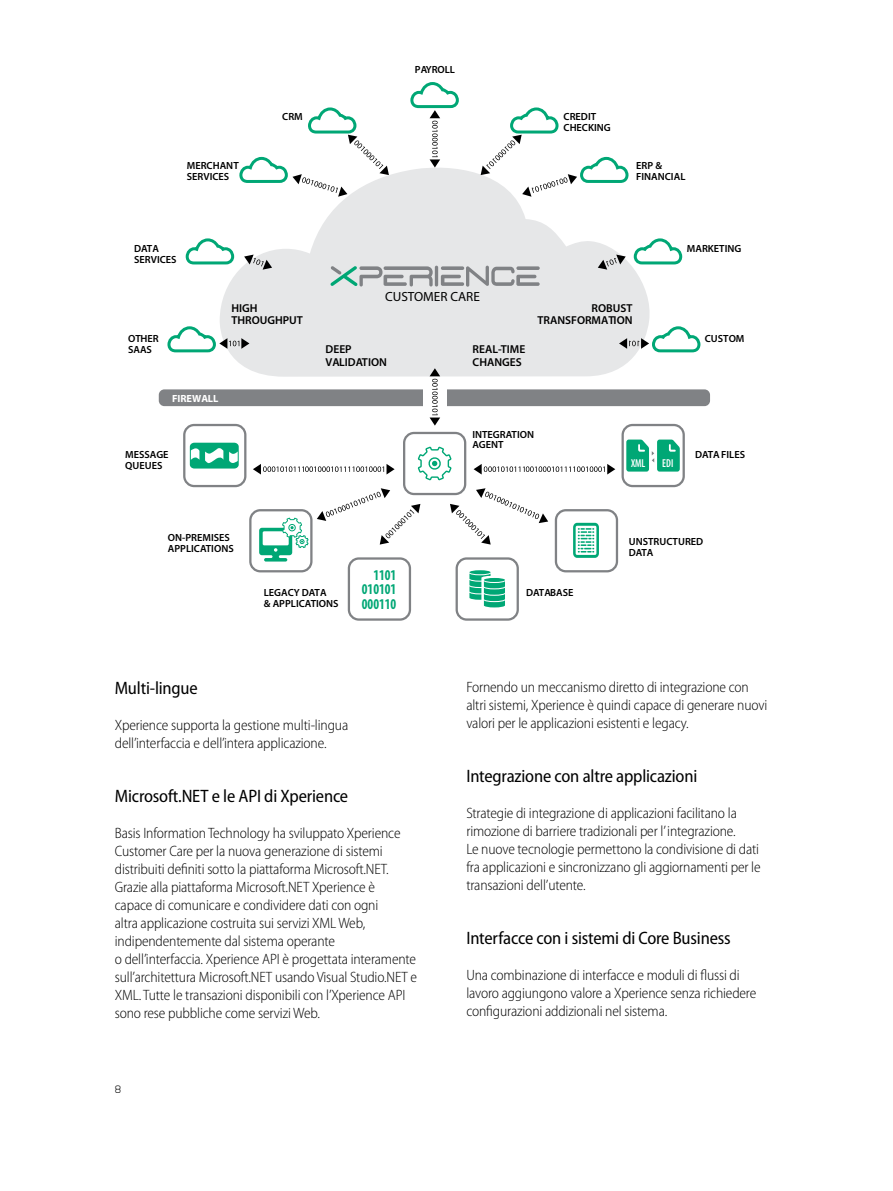
<style>
.page{position:relative;width:893px;height:1191px;background:#fff}
.page>*{position:absolute;margin:0;border:0;box-sizing:border-box;transform-origin:0 0}
.t1{font:semi-condensed 18px "Myriad Pro";letter-spacing:-.01em;color:#000}
.t2{font:300 semi-condensed 15px/18px "Myriad Pro";letter-spacing:-.01em;color:#000}
.t3{font:700 condensed 15px/14.4px "Myriad Pro";color:#00a775;text-align:justify;scale:.9 1}
.t4{font:13.35px "Myriad Pro";color:#000}
.t5{font:600 11.55px/12.5px "Myriad Pro";color:#000}
.t6{font:600 condensed 11.55px "Myriad Pro";color:#fff;scale:.9 1}
.t7{font:11.25px "Planer";color:#000}
.t8{font:600 10.35px/11.1px "Myriad Pro";color:#000}
.t9{font:700 10.35px "Myriad Pro";color:#fff}
</style>
<div class="page">
<svg style="left:231px;top:354px;width:405px;height:23px;background:#e8e9ea"></svg>
<svg style="left:167px;top:82px;width:534px;height:272px"></svg>
<div style="left:159px;top:389px;width:551px;height:17px;background:#808285;border-radius:6px"></div>
<svg style="left:219px;top:338px;width:30px;height:11px"></svg>
<svg style="left:244px;top:255px;width:28px;height:15px"></svg>
<svg style="left:430px;top:110px;width:10px;height:57px"></svg>
<svg style="left:292px;top:135px;width:97px;height:62px"></svg>
<svg style="left:619px;top:338px;width:30px;height:11px"></svg>
<svg style="left:598px;top:255px;width:28px;height:15px"></svg>
<svg style="left:481px;top:135px;width:96px;height:62px"></svg>
<div style="left:424px;top:383px;width:23px;height:28px;background:#fff"></div>
<div style="left:249px;top:509px;width:64px;height:63px;border:2px solid #808285;border-radius:10px"></div>
<div style="left:621px;top:424px;width:64px;height:63px;border:2px solid #808285;border-radius:10px"></div>
<div style="left:183px;top:424px;width:63px;height:63px;border:2px solid #808285;border-radius:10px"></div>
<div style="left:555px;top:509px;width:63px;height:63px;border:2px solid #808285;border-radius:10px"></div>
<div style="left:348px;top:557px;width:63px;height:63px;border:2px solid #808285;border-radius:10px"></div>
<div style="left:456px;top:557px;width:63px;height:63px;border:2px solid #808285;border-radius:10px"></div>
<svg style="left:474px;top:464px;width:141px;height:10px"></svg>
<svg style="left:253px;top:464px;width:142px;height:10px"></svg>
<svg style="left:317px;top:488px;width:103px;height:56px"></svg>
<svg style="left:450px;top:488px;width:98px;height:56px"></svg>
<div style="left:404px;top:433px;width:61px;height:61px;background:#fff;border-radius:10px"></div>
<div style="left:403px;top:432px;width:63px;height:63px;border:2px solid #808285;border-radius:10px"></div>
<svg style="left:417px;top:446px;width:35px;height:35px"></svg>
<svg style="left:259px;top:517px;width:50px;height:44px"></svg>
<svg style="left:626px;top:439px;width:54px;height:32px"></svg>
<svg style="left:469px;top:570px;width:22px;height:4px"></svg>
<svg style="left:469px;top:573px;width:36px;height:34px"></svg>
<svg style="left:573px;top:523px;width:26px;height:35px"></svg>
<svg style="left:190px;top:443px;width:49px;height:25px"></svg>
<svg style="left:430px;top:368px;width:10px;height:57px"></svg>
<svg style="left:330px;top:266px;width:210px;height:21px;background:#b7bebe"></svg>
<p class="t8" style="left:187px;top:159px;width:54px">MERCHANT<br>SERVICES</p>
<p class="t8" style="left:282px;top:110px;width:22px">CRM</p>
<p class="t8" style="left:415px;top:64px;width:42px">PAYROLL</p>
<p class="t8" style="left:564px;top:110px;width:49px">CREDIT<br>CHECKING</p>
<p class="t8" style="left:636px;top:159px;width:51px">ERP &amp;<br>FINANCIAL</p>
<p class="t8" style="left:134px;top:243px;width:44px">DATA<br>SERVICES</p>
<p class="t8" style="left:128px;top:332px;width:32px">OTHER<br>SAAS</p>
<p class="t4" style="left:385px;top:288px;width:96px">CUSTOMER CARE</p>
<p class="t5" style="left:231px;top:301px;width:73px">HIGH<br>THROUGHPUT</p>
<p class="t5" style="left:537px;top:301px;width:97px;text-align:right">ROBUST<br>TRANSFORMATION</p>
<p class="t5" style="left:326px;top:343px;width:63px">DEEP<br>VALIDATION</p>
<p class="t5" style="left:473px;top:343px;width:54px">REAL-TIME<br>CHANGES</p>
<p class="t8" style="left:687px;top:243px;width:56px">MARKETING</p>
<p class="t8" style="left:705px;top:332px;width:41px">CUSTOM</p>
<p class="t9" style="left:172px;top:391px;width:48px">FIREWALL</p>
<p class="t8" style="left:125px;top:449px;width:45px">MESSAGE<br>QUEUES</p>
<p class="t8" style="left:168px;top:531px;width:67px">ON-PREMISES<br>APPLICATIONS</p>
<p class="t8" style="left:472px;top:429px;width:63px;line-height:9.8px">INTEGRATION<br>AGENT</p>
<p class="t3" style="left:362px;top:567px;width:40px;text-indent:11px">1101<br>010101<br>000110</p>
<p class="t8" style="left:264px;top:586px;width:64px">LEGACY DATA</p>
<p class="t8" style="left:526px;top:586px;width:49px">DATABASE</p>
<p class="t8" style="left:264px;top:597px;width:76px">&amp; APPLICATIONS</p>
<p class="t6" style="left:631px;top:457px;width:17px">XML</p>
<p class="t6" style="left:662px;top:457px;width:14px">EDI</p>
<p class="t8" style="left:695px;top:449px;width:52px">DATA FILES</p>
<p class="t8" style="left:629px;top:536px;width:76px">UNSTRUCTURED<br>DATA</p>
<p class="t1" style="left:115px;top:678px;width:84px">Multi-lingue</p>
<p class="t2" style="left:115px;top:716px;width:235px">Xperience supporta la gestione multi-lingua dell’interfaccia e dell’intera applicazione.</p>
<p class="t1" style="left:115px;top:786px;width:235px">Microsoft.NET e le API di Xperience</p>
<p class="t2" style="left:115px;top:824px;width:304px">Basis Information Technology ha sviluppato Xperience Customer Care per la nuova generazione di sistemi distribuiti definiti sotto la piattaforma Microsoft.NET.<br>Grazie alla piattaforma Microsoft.NET Xperience è<br>capace di comunicare e condividere dati con ogni<br>altra applicazione costruita sui servizi XML Web, indipendentemente dal sistema operante<br>o dell’interfaccia. Xperience API è progettata interamente sull’architettura Microsoft.NET usando Visual Studio.NET e XML. Tutte le transazioni disponibili con l’Xperience API sono rese pubbliche come servizi Web.</p>
<p class="t7" style="left:115px;top:1082px;width:8px">8</p>
<p class="t2" style="left:466px;top:678px;width:302px">Fornendo un meccanismo diretto di integrazione con altri sistemi, Xperience è quindi capace di generare nuovi valori per le applicazioni esistenti e legacy.</p>
<p class="t1" style="left:466px;top:766px;width:232px">Integrazione con altre applicazioni</p>
<p class="t2" style="left:466px;top:804px;width:296px">Strategie di integrazione di applicazioni facilitano la rimozione di barriere tradizionali per l’ integrazione.<br>Le nuove tecnologie permettono la condivisione di dati fra applicazioni e sincronizzano gli aggiornamenti per le transazioni dell’utente.</p>
<p class="t1" style="left:466px;top:928px;width:266px">Interfacce con i sistemi di Core Business</p>
<p class="t2" style="left:466px;top:966px;width:291px">Una combinazione di interfacce e moduli di flussi di lavoro aggiungono valore a Xperience senza richiedere configurazioni addizionali nel sistema.</p>
</div>
